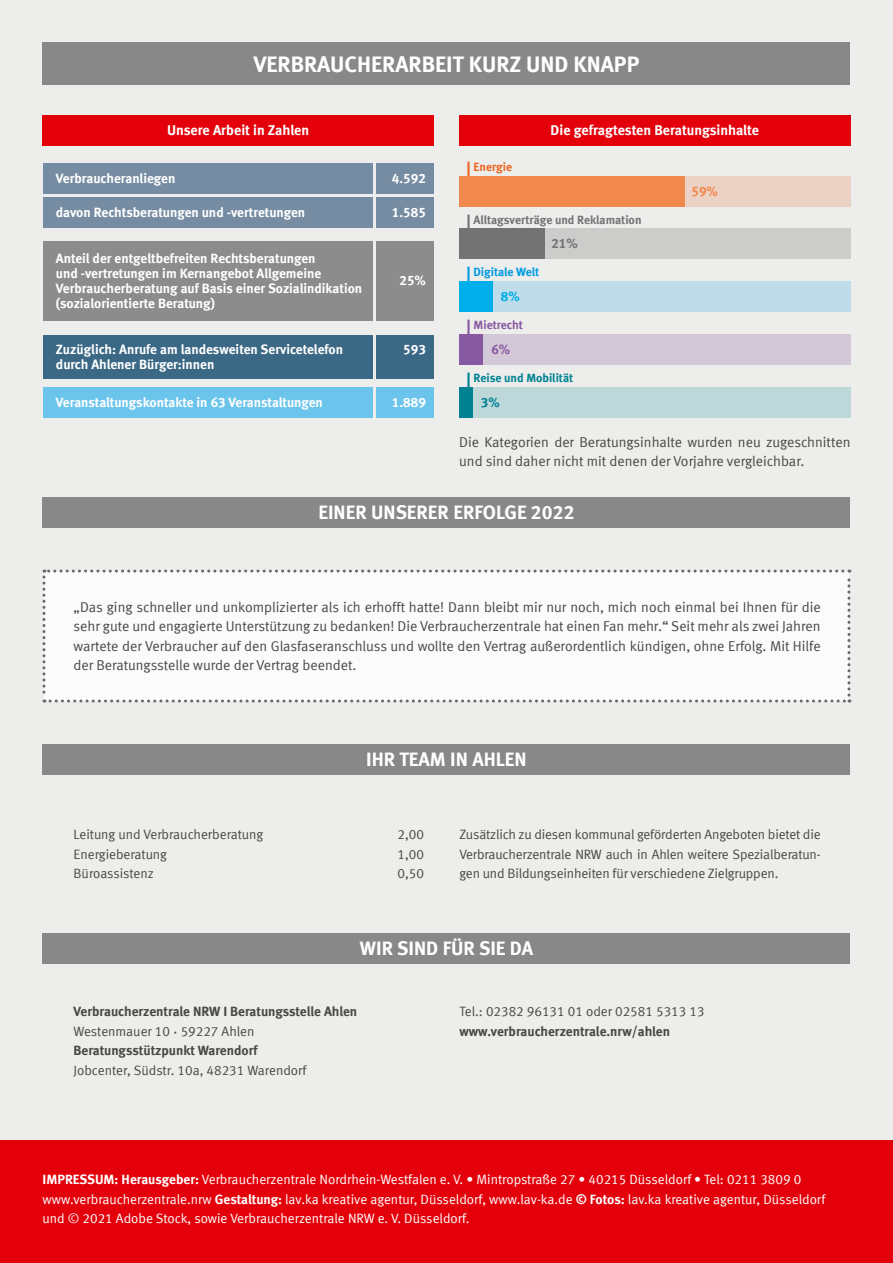
<style>
.page{position:relative;width:893px;height:1263px;background:#ededec}
.page>*{position:absolute;margin:0;border:0;box-sizing:border-box;transform-origin:0 0}
.t1{font:700 22.5px "VZ Meta LF";color:#fff}
.t2{font:700 19.5px "VZ Meta LF";color:#fff}
.t3{font:14.25px/19.5px "VZ Meta LF";color:#484847;text-align:justify}
.t4{font:700 14.25px "VZ Meta LF";color:#fff}
.t5{font:700 13.5px/15px "VZ Meta LF";color:#fff}
.t6{font:13.5px/19.5px "VZ Meta LF";letter-spacing:-.005em;color:#484847;text-align:justify}
.t7{font:13.5px/19.5px "VZ Meta LF";color:#fff}
.t8{font:700 13.5px/19.5px "VZ Meta LF";color:#484847}
.t9{font:700 13.5px "VZ Meta LF";color:#f1884d}
.t10{font:700 13.5px "VZ Meta LF";color:#737373}
.t11{font:700 13.5px "VZ Meta LF";color:#008292}
.t12{font:700 13.5px "VZ Meta LF";color:#8759a1}
.t13{font:700 13.5px "VZ Meta LF";color:#00aee9}
.t14{font:700 12px "VZ Meta LF";color:#737373}
.t15{font:700 12px "VZ Meta LF";color:#008292}
.t16{font:700 12px "VZ Meta LF";color:#009be1}
.t17{font:700 12px "VZ Meta LF";color:#8759a1}
.t18{font:700 12px "VZ Meta LF";color:#ec6622}
.s1{font-size:16.5px}
.s2{font-weight:400}
.s3{font-family:"Helvetica LT Std";font-stretch:condensed}
.s4{font-weight:700}
</style>
<div class="page">
<div style="left:0;top:1140px;width:893px;height:123px;background:#e3000b"></div>
<div style="left:43px;top:43px;width:807px;height:42px;background:#878887"></div>
<div style="left:43px;top:570px;width:807px;height:132px;background:#fbfbfb"></div>
<div style="left:43px;top:164px;width:329px;height:30px;background:#768ca2"></div>
<div style="left:43px;top:242px;width:329px;height:79px;background:#8c8c8c"></div>
<div style="left:43px;top:116px;width:391px;height:30px;background:#e3000b"></div>
<div style="left:43px;top:335px;width:329px;height:44px;background:#3b6885"></div>
<div style="left:43px;top:197px;width:329px;height:30px;background:#768ca2"></div>
<div style="left:43px;top:387px;width:329px;height:30px;background:#6bc4eb"></div>
<div style="left:376px;top:164px;width:58px;height:30px;background:#768ca2"></div>
<div style="left:43px;top:497px;width:807px;height:31px;background:#878887"></div>
<div style="left:376px;top:197px;width:58px;height:30px;background:#768ca2"></div>
<div style="left:376px;top:387px;width:58px;height:30px;background:#6bc4eb"></div>
<div style="left:376px;top:242px;width:58px;height:79px;background:#8c8c8c"></div>
<div style="left:376px;top:335px;width:58px;height:44px;background:#3b6885"></div>
<div style="left:43px;top:933px;width:807px;height:30px;background:#878887"></div>
<div style="left:43px;top:744px;width:807px;height:30px;background:#878887"></div>
<div style="left:459px;top:116px;width:391px;height:30px;background:#e3000b"></div>
<div style="left:459px;top:176px;width:391px;height:30px;background:#ecd2c4"></div>
<div style="left:459px;top:176px;width:226px;height:30px;background:#f1884d"></div>
<div style="left:459px;top:229px;width:391px;height:30px;background:#cccccb"></div>
<div style="left:459px;top:229px;width:86px;height:30px;background:#737373"></div>
<div style="left:459px;top:387px;width:391px;height:30px;background:#bed8da"></div>
<div style="left:459px;top:387px;width:14px;height:30px;background:#008292"></div>
<div style="left:459px;top:335px;width:391px;height:30px;background:#d3c8d8"></div>
<div style="left:459px;top:335px;width:24px;height:30px;background:#8759a1"></div>
<div style="left:459px;top:282px;width:391px;height:30px;background:#bedce9"></div>
<div style="left:459px;top:282px;width:34px;height:30px;background:#00aee9"></div>
<h1 class="t1" style="left:254px;top:50px;width:387px">VERBRAUCHERARBEIT KURZ UND KNAPP</h1>
<p class="t4" style="left:167px;top:122px;width:144px">Unsere Arbeit in Zahlen</p>
<p class="t5" style="left:56px;top:171px;width:121px">Verbraucheranliegen</p>
<p class="t5" style="left:56px;top:204px;width:251px">davon Rechtsberatungen und -vertretungen</p>
<p class="t5" style="left:56px;top:251px;width:308px">Anteil der entgeltbefreiten Rechtsberatungen<br>und -vertretungen im Kernangebot Allgemeine Verbraucherberatung auf Basis einer Sozialindikation (sozialorientierte Beratung)</p>
<p class="t5" style="left:56px;top:342px;width:289px">Zuzüglich: Anrufe am landesweiten Servicetelefon durch Ahlener Bürger:innen</p>
<p class="t5" style="left:56px;top:394px;width:268px">Veranstaltungskontakte in 63 Veranstaltungen</p>
<p class="t5" style="left:392px;top:171px;width:35px">4.592</p>
<p class="t5" style="left:392px;top:204px;width:35px">1.585</p>
<p class="t5" style="left:399px;top:272px;width:28px">25%</p>
<p class="t5" style="left:403px;top:342px;width:24px">593</p>
<p class="t5" style="left:392px;top:394px;width:35px">1.889</p>
<p class="t18" style="left:466px;top:159px;width:47px"><span class="s1">|</span> Energie</p>
<p class="t4" style="left:551px;top:122px;width:210px">Die gefragtesten Beratungsinhalte</p>
<p class="t9" style="left:691px;top:183px;width:28px">59%</p>
<p class="t14" style="left:466px;top:212px;width:177px"><span class="s1">|</span> Alltagsverträge und Reklamation</p>
<p class="t10" style="left:551px;top:235px;width:28px">21%</p>
<p class="t16" style="left:466px;top:265px;width:74px"><span class="s1">|</span> Digitale Welt</p>
<p class="t13" style="left:501px;top:288px;width:20px">8%</p>
<p class="t17" style="left:466px;top:318px;width:58px"><span class="s1">|</span> Mietrecht</p>
<p class="t12" style="left:491px;top:341px;width:20px">6%</p>
<p class="t15" style="left:466px;top:371px;width:108px"><span class="s1">|</span> Reise und Mobilität</p>
<p class="t11" style="left:481px;top:394px;width:20px">3%</p>
<p class="t3" style="left:459px;top:432px;width:393px">Die Kategorien der Beratungsinhalte wurden neu zugeschnitten und sind daher nicht mit denen der Vorjahre vergleichbar.</p>
<h2 class="t2" style="left:318px;top:501px;width:258px">EINER UNSERER ERFOLGE 2022</h2>
<p class="t3" style="left:74px;top:597px;width:749px">„Das ging schneller und unkomplizierter als ich erhofft hatte! Dann bleibt mir nur noch, mich noch einmal bei Ihnen für die sehr gute und engagierte Unterstützung zu bedanken! Die Verbraucherzentrale hat einen Fan mehr.“ Seit mehr als zwei Jahren wartete der Verbraucher auf den Glasfaseranschluss und wollte den Vertrag außerordentlich kündigen, ohne Erfolg. Mit Hilfe der Beratungsstelle wurde der Vertrag beendet.</p>
<h2 class="t2" style="left:366px;top:747px;width:162px">IHR TEAM IN AHLEN</h2>
<p class="t6" style="left:74px;top:825px;width:191px">Leitung und Verbraucherberatung</p>
<p class="t6" style="left:398px;top:825px;width:28px">2,00</p>
<p class="t6" style="left:74px;top:844px;width:95px">Energieberatung</p>
<p class="t6" style="left:398px;top:844px;width:28px">1,00</p>
<p class="t6" style="left:74px;top:864px;width:82px">Büroassistenz</p>
<p class="t6" style="left:398px;top:864px;width:28px">0,50</p>
<p class="t6" style="left:459px;top:825px;width:363px">Zusätzlich zu diesen kommunal geförderten Angeboten bietet die Verbraucherzentrale NRW auch in Ahlen weitere Spezialberatun&shy;gen und Bildungseinheiten für verschiedene Zielgruppen.</p>
<h2 class="t2" style="left:360px;top:936px;width:175px">WIR SIND FÜR SIE DA</h2>
<p class="t8" style="left:74px;top:1001px;width:285px">Verbraucherzentrale NRW I Beratungsstelle Ahlen<br><span class="s2">Westenmauer 10</span> <span class="s3">∙</span> <span class="s2">59227 Ahlen<br></span>Beratungsstützpunkt Warendorf</p>
<p class="t6" style="left:74px;top:1060px;width:235px">Jobcenter, Südstr. 10a, 48231 Warendorf</p>
<p class="t6" style="left:459px;top:1001px;width:247px">Tel.: 02382 96131 01 oder 02581 5313 13</p>
<p class="t8" style="left:459px;top:1021px;width:212px">www.verbraucherzentrale.nrw/ahlen</p>
<p class="t7" style="left:43px;top:1169px;width:784px"><span class="s4">IMPRESSUM: Herausgeber:</span> Verbraucherzentrale Nordrhein-Westfalen e. V. • Mintropstraße 27 • 40215 Düsseldorf • Tel: 0211 3809 0 www.verbraucherzentrale.nrw <span class="s4">Gestaltung:</span> lav.ka kreative agentur, Düsseldorf, www.lav-ka.de <span class="s4">© Fotos:</span> lav.ka kreative agentur, Düsseldorf und © 2021 Adobe Stock, sowie Verbraucherzentrale NRW e. V. Düsseldorf.</p>
</div>
